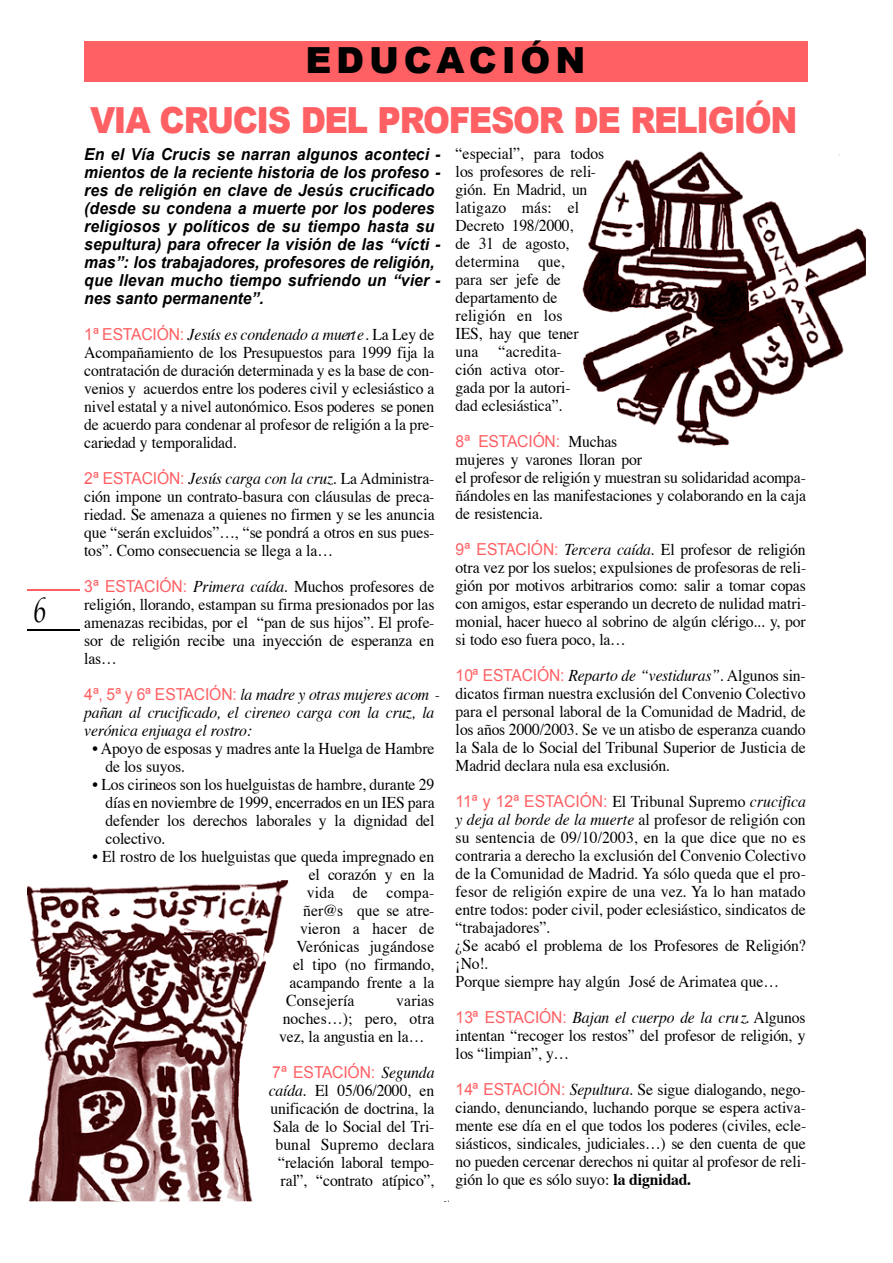
<style>
.page{position:relative;width:893px;height:1263px;background:#fff}
.page>*{position:absolute;margin:0;border:0;box-sizing:border-box;transform-origin:0 0}
.t1{font:900 36px "Arial";letter-spacing:-.045em;color:#ff6063;scale:.9 1}
.t2{font:900 36px "Arial";color:#000}
.t3{font:italic 36px "Palatino";color:#000;scale:.75 1}
.t4{font:16.5px/18px "Times";color:#000;text-align:justify;scale:.95 1}
.t5{font:16.5px/18px "Arial Bold Italic MS";letter-spacing:.01em;color:#000;scale:.95 1}
.t6{font:italic 16.5px/18px "Times";letter-spacing:-.01em;color:#000;scale:.95 1}
.t7{font:16.5px "Arial MS";color:#ff6063;scale:.95 1}
.s1{font-family:"Arial MS";color:#ff6063}
.s2{font-style:italic}
.s3{font-family:"Arial MS";font-style:normal;color:#ff6063}
.s4{font-family:"Times";font-style:italic;color:#000}
.s5{font-family:"Times";color:#000}
.s6{font-weight:700}
</style>
<div class="page">
<hr style="left:27px;top:589px;width:53px;height:2px;background:#ff6063">
<hr style="left:27px;top:630px;width:53px;height:1px;background:#000">
<div style="left:84px;top:41px;width:723px;height:41px;background:#ff6063"></div>
<img style="left:608px;top:151px;width:257px;height:295px">
<img style="left:27px;top:880px;width:261px;height:321px">
<h1 class="t3" style="left:33px;top:593px;width:19px">6</h1>
<h1 class="t2" style="left:305px;top:33px;width:281px">E D U C AC I Ó N</h1>
<h1 class="t1" style="left:90px;top:94px;width:787px">VIA CRUCIS DEL PROFESOR DE RELIGIÓN</h1>
<p class="t5" style="left:84px;top:145px;width:376px">En el Vía Crucis se narran algunos aconteci - mientos de la reciente historia de los profeso - res de religión en clave de Jesús crucificado (desde su condena a muerte por los poderes religiosos y políticos de su tiempo hasta su sepultura) para ofrecer la visión de las “vícti - mas”: los trabajadores, profesores de religión, que llevan mucho tiempo sufriendo un “vier - nes santo permanente”.</p>
<p class="t4" style="left:84px;top:327px;width:370px"><span class="s1">1ª ESTA C IÓ N :</span> <span class="s2">Jesús es condenado a muert e .</span> La Ley de Acompañamiento de los Presupuestos para 1999 fija la contratación de duración determinada y es la base de con&shy;venios y acuerdos entre los poderes civil y eclesiástico a nivel estatal y a nivel autonómico. Esos poderes se ponen de acuerdo para condenar al profesor de religión a la pre&shy;cariedad y temporalidad.</p>
<p class="t4" style="left:84px;top:471px;width:370px"><span class="s1">2ª ESTA C IÓ N :</span> <span class="s2">Jesús carga con la cru z .</span> La A d m in is tra&shy;ción impone un contrato-basura con cláusulas de preca&shy;riedad. Se amenaza a quienes no firmen y se les anuncia que “serán excluidos”…, “se pondrá a otros en sus pues&shy;tos”. Como consecuencia se llega a la…</p>
<p class="t4" style="left:84px;top:579px;width:370px"><span class="s1">3ª ESTA C IÓ N :</span> <span class="s2">Primera caída.</span> Muchos profesores de religión, llorando, estampan su firma presionados por las amenazas recibidas, por el “pan de sus hijos”. El profe&shy;sor de religión recibe una inyección de esperanza en la s …</p>
<p class="t6" style="left:84px;top:687px;width:376px"><span class="s3">4ª, 5ª y 6ª ESTA C IÓ N :</span> la madre y otras mujeres acom - pañan al crucificado, el cireneo carga con la cruz, la verónica enjuaga el ro s tro :</p>
<p class="t4" style="left:105px;top:741px;width:348px;text-indent:-13px">• Apoyo de esposas y madres ante la Huelga de Hambre de los suyos.</p>
<p class="t4" style="left:105px;top:777px;width:348px;text-indent:-13px">• Los cirineos son los huelguistas de hambre, durante 29 días en noviembre de 1999, encerrados en un IES para defender los derechos laborales y la dignidad del c o le c tiv o .</p>
<p class="t4" style="left:93px;top:849px;width:361px">• El rostro de los huelguistas que queda impregnado en</p>
<p class="t4" style="left:309px;top:867px;width:134px">el corazón y en la</p>
<p class="t4" style="left:307px;top:885px;width:136px">vida de compa-</p>
<p class="t4" style="left:303px;top:903px;width:139px">ñer@s que se atre-</p>
<p class="t4" style="left:300px;top:921px;width:143px">vieron a hacer de</p>
<p class="t4" style="left:296px;top:939px;width:147px">Verónicas jugándose</p>
<p class="t4" style="left:293px;top:957px;width:150px">el tipo (no firmando,</p>
<p class="t4" style="left:289px;top:975px;width:154px">acampando frente a la</p>
<p class="t4" style="left:286px;top:993px;width:74px">Consejería</p>
<p class="t4" style="left:279px;top:993px;width:165px;text-indent:117px">varias noches…); pero, otra vez, la angustia en la…</p>
<p class="t7" style="left:272px;top:1063px;width:172px">7ª ESTA C IÓ N : <span class="s4">S e g u n d a</span></p>
<p class="t4" style="left:269px;top:1083px;width:176px;text-align:right"><span class="s2">c a íd a .</span> El 05/06/2000, en unificación de doctrina, la<br>Sala de lo Social del Tri&shy;bunal Supremo declara “relación laboral tempo&shy;ral”, “contrato atípico”,</p>
<p class="t4" style="left:455px;top:146px;width:158px;text-align:left">“especial”, para todos los profesores de reli&shy;gión. En Madrid, un latigazo más: el<br>Decreto 198/2000,<br>de 31 de agosto, determina que,<br>para ser jefe de departamento de religión en los<br>IES, hay que tener una “acredita-<br>ción activa otor-<br>gada por la autori-<br>dad eclesiástica”.</p>
<p class="t7" style="left:455px;top:433px;width:172px">8ª ESTACIÓN: <span class="s5">M u c h a s</span></p>
<p class="t4" style="left:455px;top:452px;width:370px;text-align:left">mujeres y varones lloran por<br>el profesor de religión y muestran su solidaridad acompa&shy;ñándoles en las manifestaciones y colaborando en la caja de resistencia.</p>
<p class="t4" style="left:455px;top:542px;width:370px"><span class="s1">9ª ESTA C IÓ N :</span> <span class="s2">Te rcera caída.</span> El profesor de religión otra vez por los suelos; expulsiones de profesoras de reli&shy;gión por motivos arbitrarios como: salir a tomar copas con amigos, estar esperando un decreto de nulidad matri&shy;monial, hacer hueco al sobrino de algún clérigo... y, por si todo eso fuera poco, la…</p>
<p class="t4" style="left:455px;top:668px;width:370px"><span class="s1">10ª ESTA C IÓ N :</span> <span class="s2">R e p a rto de “vestiduras”</span>. Algunos sin&shy;dicatos firman nuestra exclusión del Convenio Colectivo para el personal laboral de la Comunidad de Madrid, de los años 2000/2003. Se ve un atisbo de esperanza cuando la Sala de lo Social del Tribunal Superior de Justicia de Madrid declara nula esa exclusión.</p>
<p class="t4" style="left:455px;top:794px;width:370px;text-align:left"><span class="s1">11ª y 12ª ESTACIÓN:</span> El Tribunal Supremo <span class="s2">crucifica y deja al borde de la muerte</span> al profesor de religión con su sentencia de 09/10/2003, en la que dice que no es contraria a derecho la exclusión del Convenio Colectivo de la Comunidad de Madrid. Ya sólo queda que el pro&shy;fesor de religión expire de una vez. Ya lo han matado entre todos: poder civil, poder eclesiástico, sindicatos de “trabajadores”.<br>¿Se acabó el problema de los Profesores de Religión? ¡N o !.<br>Porque siempre hay algún José de Arimatea que…</p>
<p class="t4" style="left:455px;top:1010px;width:370px"><span class="s1">13ª ESTA C IÓ N :</span> <span class="s2">Bajan el cuerpo de la cru z</span>. A lg u n o s intentan “recoger los restos” del profesor de religión, y los “limpian”, y…</p>
<p class="t4" style="left:455px;top:1082px;width:370px"><span class="s1">14ª ESTA C IÓ N :</span> <span class="s2">S e p u ltu r a .</span> Se sigue dialogando, nego&shy;ciando, denunciando, luchando porque se espera activa&shy;mente ese día en el que todos los poderes (civiles, ecle&shy;siásticos, sindicales, judiciales…) se den cuenta de que no pueden cercenar derechos ni quitar al profesor de reli&shy;gión lo que es sólo suyo: <span class="s6">la dignidad.</span></p>
</div>
